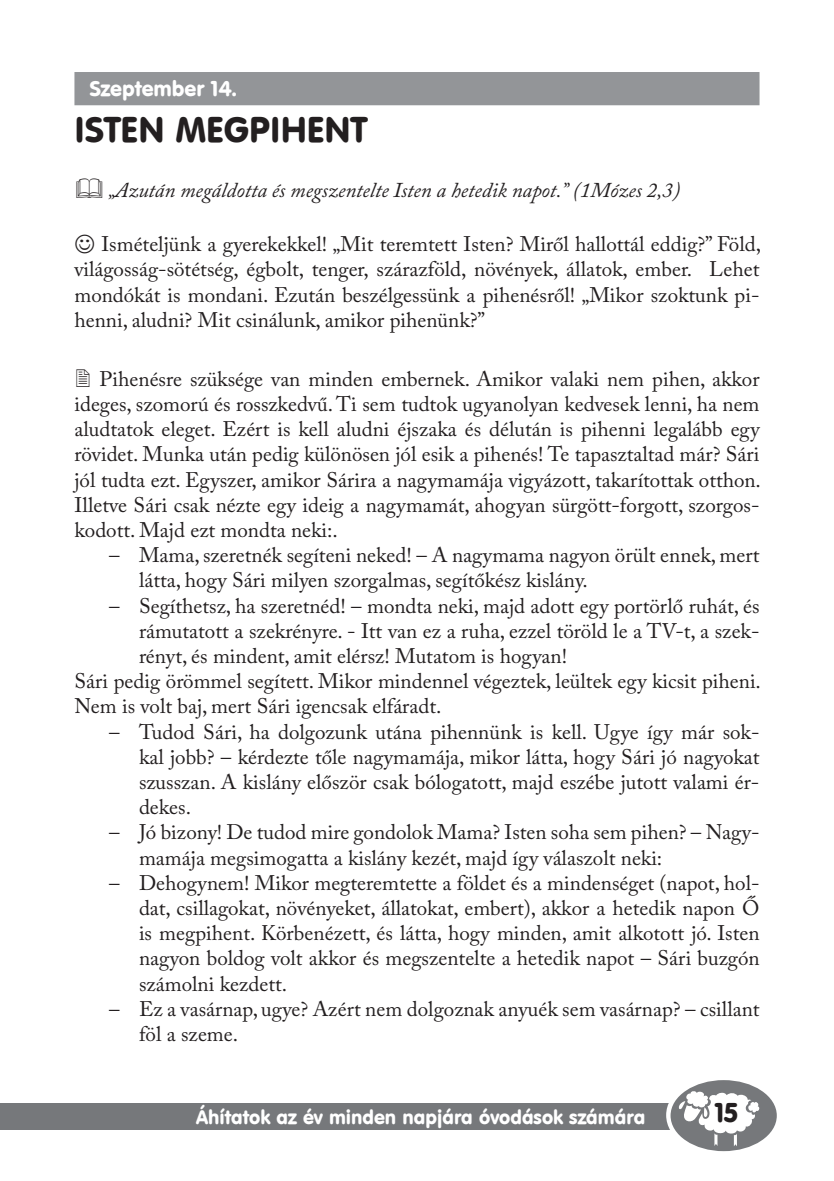
<style>
.page{position:relative;width:834px;height:1181px;background:#fff}
.page>*{position:absolute;margin:0;border:0;box-sizing:border-box;transform-origin:0 0}
.t1{font:35px "Hu Vagou Hu";color:#231f20}
.t2{font:26.6px "Hu Vagou Hu";color:#231f20}
.t3{font:21px/25.2px "Adobe Caslon Pro";color:#231f20;text-align:justify}
.t4{font:italic 21px "Adobe Caslon Pro";color:#231f20}
.t5{font:21px "Hu Vagou Hu";color:#fff}
.t6{font:19.25px "Hu Vagou Hu";color:#fff}
</style>
<div class="page">
<div style="left:0;top:1103px;width:764px;height:27px;background:#76787b"></div>
<div style="left:666px;top:1074px;width:115px;height:82px;background:#fff;border-radius:50%"></div>
<svg style="left:670px;top:1080px;width:106px;height:71px"></svg>
<div style="left:74px;top:72px;width:685px;height:33px;background:#939598"></div>
<p class="t5" style="left:89px;top:75px;width:149px">Szeptember 14.</p>
<h1 class="t1" style="left:74px;top:107px;width:294px">Isten megpihent</h1>
<p class="t4" style="left:108px;top:177px;width:573px">„Azután megáldotta és megszentelte Isten a hetedik napot.” (1Mózes 2,3)</p>
<p class="t3" style="left:74px;top:231px;width:688px;text-indent:27px">Ismételjünk a gyerekekkel! „Mit teremtett Isten? Miről hallottál eddig?” Föld, világosság-sötétség, égbolt, tenger, szárazföld, növények, állatok, ember. Lehet mondókát is mondani. Ezután beszélgessünk a pihenésről! „Mikor szoktunk pi&shy;henni, aludni? Mit csinálunk, amikor pihenünk?”</p>
<p class="t3" style="left:74px;top:366px;width:688px;text-indent:25px">Pihenésre szüksége van minden embernek. Amikor valaki nem pihen, akkor ideges, szomorú és rosszkedvű. Ti sem tudtok ugyanolyan kedvesek lenni, ha nem aludtatok eleget. Ezért is kell aludni éjszaka és délután is pihenni legalább egy rövidet. Munka után pedig különösen jól esik a pihenés! Te tapasztaltad már? Sári jól tudta ezt. Egyszer, amikor Sárira a nagymamája vigyázott, takarítottak otthon.<br>Illetve Sári csak nézte egy ideig a nagymamát, ahogyan sürgött-forgott, szorgos&shy;kodott. Majd ezt mondta neki:.</p>
<p class="t3" style="left:139px;top:542px;width:622px;text-indent:-30px">– Mama, szeretnék segíteni neked! – A nagymama nagyon örült ennek, mert látta, hogy Sári milyen szorgalmas, segítőkész kislány.</p>
<p class="t3" style="left:109px;top:593px;width:651px">– Segíthetsz, ha szeretnéd! – mondta neki, majd adott egy portörlő ruhát, és</p>
<p class="t3" style="left:139px;top:618px;width:622px">rámutatott a szekrényre. - Itt van ez a ruha, ezzel töröld le a TV-t, a szek-</p>
<p class="t3" style="left:139px;top:643px;width:429px">rényt, és mindent, amit elérsz! Mutatom is hogyan!</p>
<p class="t3" style="left:74px;top:668px;width:688px">Sári pedig örömmel segített. Mikor mindennel végeztek, leültek egy kicsit piheni.</p>
<p class="t3" style="left:74px;top:693px;width:368px">Nem is volt baj, mert Sári igencsak elfáradt.</p>
<p class="t3" style="left:139px;top:719px;width:622px;text-indent:-30px">– Tudod Sári, ha dolgozunk utána pihennünk is kell. Ugye így már sok&shy;kal jobb? – kérdezte tőle nagymamája, mikor látta, hogy Sári jó nagyokat szusszan. A kislány először csak bólogatott, majd eszébe jutott valami ér&shy;dekes.</p>
<p class="t3" style="left:139px;top:819px;width:622px;text-indent:-30px">– Jó bizony! De tudod mire gondolok Mama? Isten soha sem pihen? – Nagy&shy;mamája megsimogatta a kislány kezét, majd így válaszolt neki:</p>
<p class="t3" style="left:139px;top:870px;width:622px;text-indent:-30px">– Dehogynem! Mikor megteremtette a földet és a mindenséget (napot, hol&shy;dat, csillagokat, növényeket, állatokat, embert), akkor a hetedik napon Ő is megpihent. Körbenézett, és látta, hogy minden, amit alkotott jó. Isten nagyon boldog volt akkor és megszentelte a hetedik napot – Sári buzgón számolni kezdett.</p>
<p class="t3" style="left:139px;top:996px;width:622px;text-indent:-30px">– Ez a vasárnap, ugye? Azért nem dolgoznak anyuék sem vasárnap? – csillant föl a szeme.</p>
<p class="t6" style="left:196px;top:1104px;width:450px">Áhítatok az év minden napjára óvodások számára</p>
<p class="t2" style="left:715px;top:1095px;width:25px">15</p>
</div>
